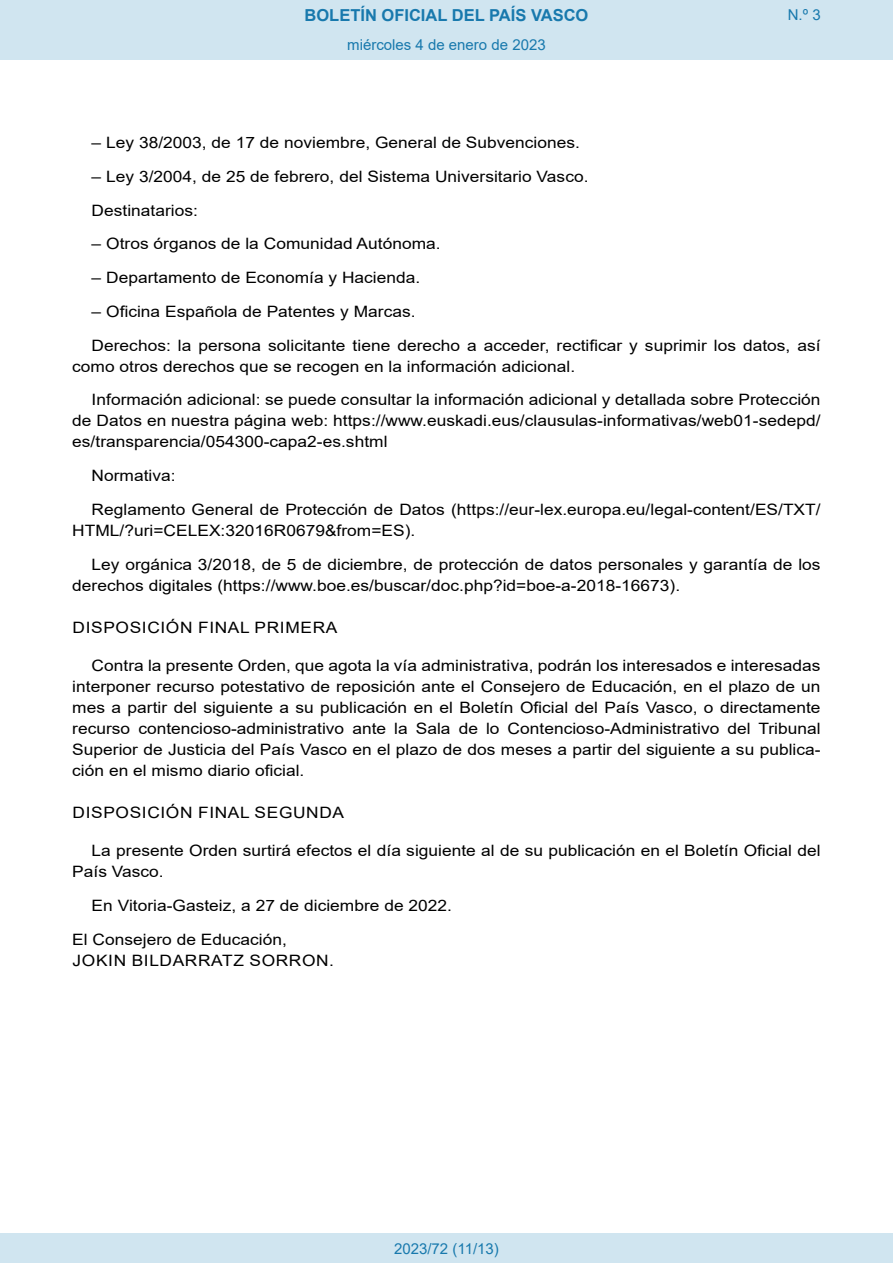
<style>
.page{position:relative;width:893px;height:1263px;background:#fff}
.page>*{position:absolute;margin:0;border:0;box-sizing:border-box;transform-origin:0 0}
.t1{font:700 16.5px "Arial";color:#1879ad}
.BOPVDetalle{font:15.6px/21px "Arial";color:#000;scale:1.11 1}
.BOPVDisposicion{font:15.6px "Arial";letter-spacing:.035em;color:#000;scale:1.11 1}
.BOPVFirmaLugFec{font:15.6px "Arial";color:#000;scale:1.11 1}
.BOPVFirmaPuesto{font:15.6px "Arial";color:#000;scale:1.11 1}
.BOPVFirmaNombre{font:15.6px "Arial";letter-spacing:.035em;color:#000;scale:1.11 1}
.Paginacion_Centro{font:15px "Arial";color:#1879ad}
</style>
<div class="page">
<div style="left:0;top:0;width:893px;height:60px;background:#d0e5f0"></div>
<div style="left:0;top:1233px;width:893px;height:30px;background:#d0e5f0"></div>
<p class="t1" style="left:305px;top:3px;width:285px">BOLETÍN OFICIAL DEL PAÍS VASCO</p>
<p class="Paginacion_Centro" style="left:347px;top:35px;width:200px">miércoles 4 de enero de 2023</p>
<p class="Paginacion_Centro" style="left:788px;top:5px;width:34px">N.º 3</p>
<p class="BOPVDetalle" style="left:92px;top:132px;width:441px">– Ley 38/2003, de 17 de noviembre, General de Subvenciones.</p>
<p class="BOPVDetalle" style="left:92px;top:166px;width:449px">– Ley 3/2004, de 25 de febrero, del Sistema Universitario Vasco.</p>
<p class="BOPVDetalle" style="left:92px;top:200px;width:97px">Destinatarios:</p>
<p class="BOPVDetalle" style="left:92px;top:233px;width:316px">– Otros órganos de la Comunidad Autónoma.</p>
<p class="BOPVDetalle" style="left:92px;top:267px;width:298px">– Departamento de Economía y Hacienda.</p>
<p class="BOPVDetalle" style="left:92px;top:301px;width:293px">– Oficina Española de Patentes y Marcas.</p>
<p class="BOPVDetalle" style="left:72px;top:335px;width:676px;text-indent:19px">Derechos: la persona solicitante tiene derecho a acceder, rectificar y suprimir los datos, así como otros derechos que se recogen en la información adicional.</p>
<p class="BOPVDetalle" style="left:72px;top:389px;width:676px;text-align:justify;text-indent:19px">Información adicional: se puede consultar la información adicional y detallada sobre Protección de Datos en nuestra página web: https://www.euskadi.eus/clausulas-informativas/web01-sedepd/ es/transparencia/054300-capa2-es.shtml</p>
<p class="BOPVDetalle" style="left:92px;top:465px;width:77px">Normativa:</p>
<p class="BOPVDetalle" style="left:72px;top:499px;width:676px;text-indent:19px">Reglamento General de Protección de Datos (https://eur-lex.europa.eu/legal-content/ES/TXT/<br>HTML/?uri=CELEX:32016R0679&amp;from=ES).</p>
<p class="BOPVDetalle" style="left:72px;top:554px;width:676px;text-indent:19px">Ley orgánica 3/2018, de 5 de diciembre, de protección de datos personales y garantía de los derechos digitales (https://www.boe.es/buscar/doc.php?id=boe-a-2018-16673).</p>
<p class="BOPVDisposicion" style="left:73px;top:617px;width:240px">DISPOSICIÓN FINAL PRIMERA</p>
<p class="BOPVDetalle" style="left:72px;top:655px;width:676px;text-align:justify;text-indent:19px">Contra la presente Orden, que agota la vía administrativa, podrán los interesados e interesadas interponer recurso potestativo de reposición ante el Consejero de Educación, en el plazo de un mes a partir del siguiente a su publicación en el Boletín Oficial del País Vasco, o directamente recurso contencioso-administrativo ante la Sala de lo Contencioso-Administrativo del Tribunal Superior de Justicia del País Vasco en el plazo de dos meses a partir del siguiente a su publica&shy;ción en el mismo diario oficial.</p>
<p class="BOPVDisposicion" style="left:73px;top:802px;width:246px">DISPOSICIÓN FINAL SEGUNDA</p>
<p class="BOPVDetalle" style="left:72px;top:840px;width:676px;text-indent:19px">La presente Orden surtirá efectos el día siguiente al de su publicación en el Boletín Oficial del<br>País Vasco.</p>
<p class="BOPVFirmaLugFec" style="left:92px;top:895px;width:326px">En Vitoria-Gasteiz, a 27 de diciembre de 2022.</p>
<p class="BOPVFirmaPuesto" style="left:72px;top:928px;width:195px">El Consejero de Educación,</p>
<p class="BOPVFirmaNombre" style="left:73px;top:949px;width:237px">JOKIN BILDARRATZ SORRON.</p>
<p class="Paginacion_Centro" style="left:394px;top:1238px;width:106px">2023/72 (11/13)</p>
</div>
